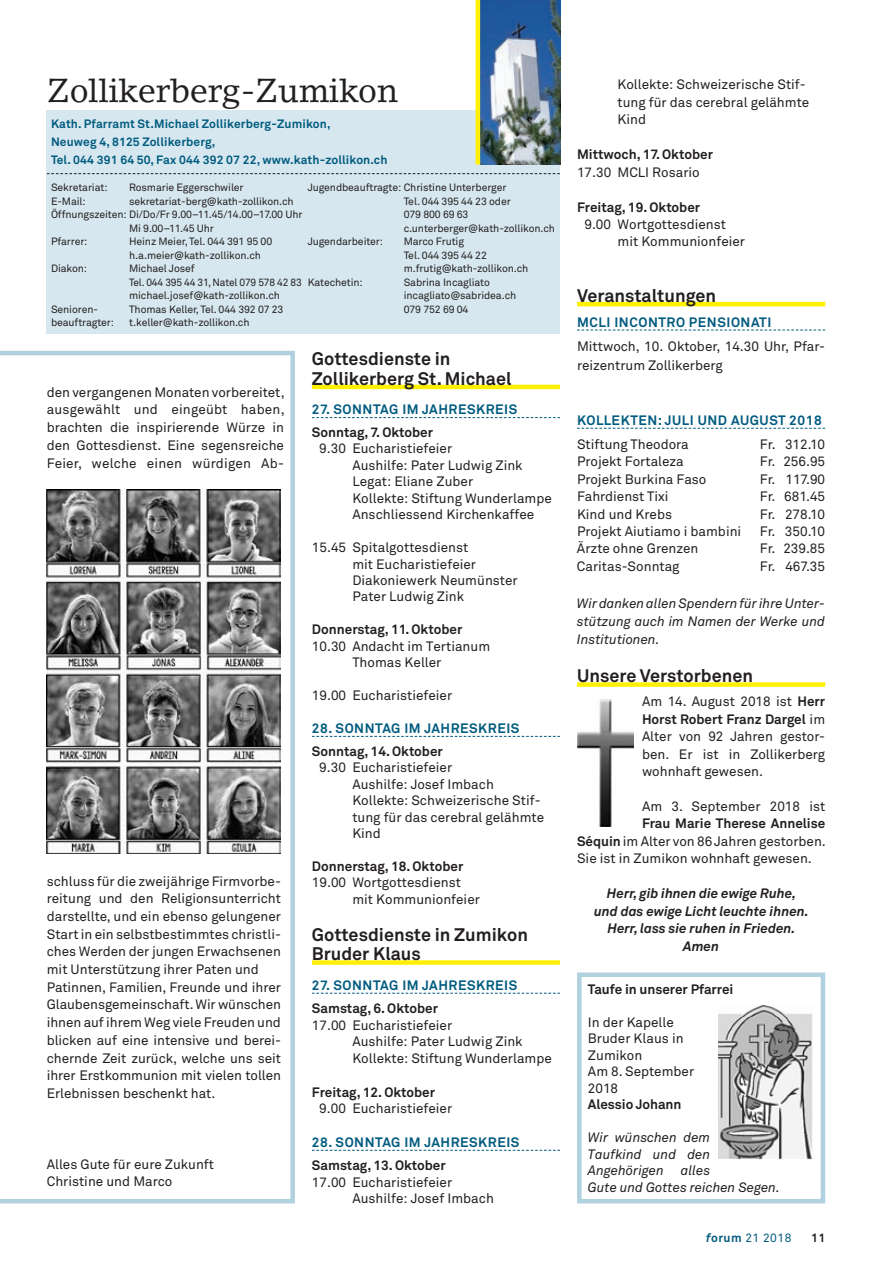
<style>
.page{position:relative;width:872px;height:1263px;background:#fff}
.page>*{position:absolute;margin:0;border:0;box-sizing:border-box;transform-origin:0 0}
.t1{font:33px "Lino Letter";letter-spacing:-.01em;color:#231f20}
.t2{font:700 18px/19.8px "Akkurat Pro";color:#231f20}
.t3{font:13.5px/17.7px "Akkurat Pro";color:#231f20}
.t4{font:700 13.5px "Akkurat Pro";color:#231f20}
.t5{font:italic 13.5px/16.5px "Akkurat Pro";letter-spacing:-.005em;color:#231f20;text-align:justify}
.t6{font:700 13.5px "Akkurat Pro";letter-spacing:.04em;color:#005b7f}
.t7{font:italic 700 13.5px/17.4px "Akkurat Pro";color:#231f20;text-align:center}
.t8{font:700 12px/18px "Akkurat Pro";letter-spacing:.01em;color:#005b7f}
.t9{font:12px "Akkurat Pro";letter-spacing:.04em;color:#005b7f}
.t10{font:700 12px "Akkurat Pro";color:#231f20}
.t11{font:10.5px/13.5px "Akkurat Pro";letter-spacing:-.01em;color:#231f20}
.s1{font-weight:700}
.s2{font-weight:700;font-style:italic}
</style>
<div class="page">
<hr style="left:312px;top:385px;width:248px;height:4px;background:#fff101">
<svg style="left:312px;top:417px;width:248px;height:1px"></svg>
<svg style="left:312px;top:736px;width:248px;height:1px"></svg>
<div style="left:312px;top:960px;width:248px;height:5px;background:#fff101"></div>
<svg style="left:312px;top:993px;width:248px;height:1px"></svg>
<svg style="left:312px;top:1150px;width:248px;height:1px"></svg>
<hr style="left:577px;top:302px;width:248px;height:4px;background:#fff101">
<svg style="left:577px;top:330px;width:248px;height:1px"></svg>
<svg style="left:577px;top:428px;width:248px;height:1px"></svg>
<div style="left:577px;top:682px;width:248px;height:5px;background:#fff101"></div>
<div style="left:47px;top:111px;width:513px;height:223px;background:#d6e7ef"></div>
<img style="left:480px;top:0;width:80px;height:164px">
<div style="left:475px;top:0;width:5px;height:164px;background:#fff101"></div>
<svg style="left:47px;top:173px;width:513px;height:1px"></svg>
<svg style="left:0;top:351px;width:295px;height:852px"></svg>
<img style="left:577px;top:700px;width:56px;height:126px">
<img style="left:719px;top:1005px;width:94px;height:154px">
<img style="left:47px;top:490px;width:234px;height:364px">
<div style="left:577px;top:972px;width:248px;height:231px;border:4px solid #b1d0e0"></div>
<h1 class="t1" style="left:47px;top:70px;width:353px">Zollikerberg-Zumikon</h1>
<p class="t8" style="left:51px;top:115px;width:338px">Kath. Pfarramt St.Michael Zollikerberg-Zumikon,<br>Neuweg 4, 8125 Zollikerberg,<br>Tel. 044 391 64 50, Fax 044 392 07 22, www.kath-zollikon.ch</p>
<p class="t11" style="left:51px;top:181px;width:58px">Sekretariat:</p>
<p class="t11" style="left:129px;top:181px;width:116px">Rosmarie Eggerschwiler</p>
<p class="t11" style="left:51px;top:194px;width:36px">E-Mail:</p>
<p class="t11" style="left:129px;top:194px;width:166px">sekretariat-berg@kath-zollikon.ch</p>
<p class="t11" style="left:51px;top:208px;width:253px">Öffnungszeiten: Di/Do/Fr 9.00–11.45/14.00–17.00 Uhr</p>
<p class="t11" style="left:129px;top:221px;width:86px">Mi 9.00–11.45 Uhr</p>
<p class="t11" style="left:51px;top:235px;width:38px">Pfarrer:</p>
<p class="t11" style="left:129px;top:235px;width:145px">Heinz Meier, Tel. 044 391 95 00 h.a.meier@kath-zollikon.ch</p>
<p class="t11" style="left:51px;top:262px;width:38px">Diakon:</p>
<p class="t11" style="left:129px;top:262px;width:174px">Michael Josef<br>Tel. 044 395 44 31, Natel 079 578 42 83 michael.josef@kath-zollikon.ch</p>
<p class="t11" style="left:51px;top:302px;width:48px">Senioren-</p>
<p class="t11" style="left:129px;top:302px;width:156px">Thomas Keller, Tel. 044 392 07 23</p>
<p class="t11" style="left:51px;top:316px;width:64px">beauftragter:</p>
<p class="t11" style="left:129px;top:316px;width:122px">t.keller@kath-zollikon.ch</p>
<p class="t11" style="left:308px;top:181px;width:200px">Jugendbeauftragte: Christine Unterberger</p>
<p class="t11" style="left:404px;top:194px;width:108px">Tel. 044 395 44 23 oder</p>
<p class="t11" style="left:404px;top:208px;width:66px">079 800 69 63</p>
<p class="t11" style="left:404px;top:221px;width:153px">c.unterberger@kath-zollikon.ch</p>
<p class="t11" style="left:308px;top:235px;width:77px">Jugendarbeiter:</p>
<p class="t11" style="left:404px;top:235px;width:126px">Marco Frutig<br>Tel. 044 395 44 22 m.frutig@kath-zollikon.ch</p>
<p class="t11" style="left:308px;top:275px;width:57px">Katechetin:</p>
<p class="t11" style="left:404px;top:275px;width:114px">Sabrina Incagliato incagliato@sabridea.ch<br>079 752 69 04</p>
<p class="t3" style="left:47px;top:384px;width:239px;text-align:justify">den vergangenen Monaten vorbereitet, ausgewählt und eingeübt haben, brachten die inspirierende Würze in den Gottesdienst. Eine segensreiche Feier, welche einen würdigen Ab-</p>
<p class="t3" style="left:47px;top:872px;width:236px">schluss für die zweijährige Firmvorbe&shy;reitung und den Religionsunterricht darstellte, und ein ebenso gelungener Start in ein selbstbestimmtes christli&shy;ches Werden der jungen Erwachsenen mit Unterstützung ihrer Paten und Patinnen, Familien, Freunde und ihrer Glaubensgemeinschaft. Wir wünschen ihnen auf ihrem Weg viele Freuden und blicken auf eine intensive und berei&shy;chernde Zeit zurück, welche uns seit ihrer Erstkommunion mit vielen tollen Erlebnissen beschenkt hat.</p>
<p class="t3" style="left:47px;top:1155px;width:169px">Alles Gute für eure Zukunft<br>Christine und Marco</p>
<h2 class="t2" style="left:312px;top:349px;width:201px">Gottesdienste in<br>Zollikerberg St. Michael</h2>
<p class="t6" style="left:312px;top:401px;width:207px">27. SONNTAG IM JAHRESKREIS</p>
<p class="t4" style="left:312px;top:424px;width:123px">Sonntag, 7. Oktober</p>
<p class="t3" style="left:352px;top:441px;width:201px;line-height:16.5px;text-indent:-33px">9.30 Eucharistiefeier<br>Aushilfe: Pater Ludwig Zink<br>Legat: Eliane Zuber<br>Kollekte: Stiftung Wunderlampe<br>Anschliessend Kirchenkaffee</p>
<p class="t3" style="left:352px;top:539px;width:167px;line-height:16.5px;text-indent:-40px">15.45 Spitalgottesdienst<br>mit Eucharistiefeier<br>Diakoniewerk Neumünster<br>Pater Ludwig Zink</p>
<p class="t4" style="left:312px;top:621px;width:152px">Donnerstag, 11. Oktober</p>
<p class="t3" style="left:352px;top:638px;width:139px;line-height:16.5px;text-indent:-40px">10.30 Andacht im Tertianum<br>Thomas Keller</p>
<p class="t3" style="left:312px;top:687px;width:142px">19.00 Eucharistiefeier</p>
<p class="t6" style="left:312px;top:720px;width:209px">28. SONNTAG IM JAHRESKREIS</p>
<p class="t4" style="left:312px;top:743px;width:132px">Sonntag, 14. Oktober</p>
<p class="t3" style="left:352px;top:760px;width:193px;line-height:16.5px;text-indent:-33px">9.30 Eucharistiefeier<br>Aushilfe: Josef Imbach<br>Kollekte: Schweizerische Stif&shy;tung für das cerebral gelähmte<br>Kind</p>
<p class="t4" style="left:312px;top:858px;width:153px">Donnerstag, 18. Oktober</p>
<p class="t3" style="left:352px;top:875px;width:129px;line-height:16.8px;text-indent:-40px">19.00 Wortgottesdienst mit Kommunionfeier</p>
<h2 class="t2" style="left:312px;top:924px;width:218px">Gottesdienste in Zumikon<br>Bruder Klaus</h2>
<p class="t6" style="left:312px;top:977px;width:207px">27. SONNTAG IM JAHRESKREIS</p>
<p class="t4" style="left:312px;top:1000px;width:128px">Samstag, 6. Oktober</p>
<p class="t3" style="left:352px;top:1017px;width:201px;line-height:16.8px;text-indent:-40px">17.00 Eucharistiefeier<br>Aushilfe: Pater Ludwig Zink<br>Kollekte: Stiftung Wunderlampe</p>
<p class="t4" style="left:312px;top:1083px;width:125px">Freitag, 12. Oktober</p>
<p class="t3" style="left:319px;top:1100px;width:134px">9.00 Eucharistiefeier</p>
<p class="t6" style="left:312px;top:1134px;width:209px">28. SONNTAG IM JAHRESKREIS</p>
<p class="t4" style="left:312px;top:1157px;width:135px">Samstag, 13. Oktober</p>
<p class="t3" style="left:352px;top:1174px;width:143px;line-height:16.8px;text-indent:-40px">17.00 Eucharistiefeier<br>Aushilfe: Josef Imbach</p>
<p class="t3" style="left:617px;top:76px;width:193px">Kollekte: Schweizerische Stif&shy;tung für das cerebral gelähmte<br>Kind</p>
<p class="t4" style="left:577px;top:146px;width:137px">Mittwoch, 17. Oktober</p>
<p class="t3" style="left:577px;top:163px;width:124px">17.30 MCLI Rosario</p>
<p class="t4" style="left:577px;top:198px;width:125px">Freitag, 19. Oktober</p>
<p class="t3" style="left:617px;top:216px;width:129px;text-indent:-33px">9.00 Wortgottesdienst mit Kommunionfeier</p>
<h2 class="t2" style="left:577px;top:286px;width:140px">Veranstaltungen</h2>
<p class="t6" style="left:577px;top:313px;width:196px">MCLI INCONTRO PENSIONATI</p>
<p class="t3" style="left:577px;top:338px;width:250px;line-height:18.3px">Mittwoch, 10. Oktober, 14.30 Uhr, Pfar&shy;reizentrum Zollikerberg</p>
<p class="t6" style="left:577px;top:412px;width:246px">KOLLEKTEN: JULI UND AUGUST 2018</p>
<p class="t3" style="left:577px;top:435px;width:113px">Stiftung Theodora</p>
<p class="t3" style="left:760px;top:435px;width:67px">Fr. 312.10</p>
<p class="t3" style="left:577px;top:453px;width:108px">Projekt Fortaleza</p>
<p class="t3" style="left:760px;top:453px;width:67px">Fr. 256.95</p>
<p class="t3" style="left:577px;top:470px;width:131px">Projekt Burkina Faso</p>
<p class="t3" style="left:760px;top:470px;width:67px">Fr. 117.90</p>
<p class="t3" style="left:577px;top:488px;width:93px">Fahrdienst Tixi</p>
<p class="t3" style="left:760px;top:488px;width:67px">Fr. 681.45</p>
<p class="t3" style="left:577px;top:505px;width:97px">Kind und Krebs</p>
<p class="t3" style="left:760px;top:505px;width:67px">Fr. 278.10</p>
<p class="t3" style="left:577px;top:523px;width:166px">Projekt Aiutiamo i bambini</p>
<p class="t3" style="left:760px;top:523px;width:67px">Fr. 350.10</p>
<p class="t3" style="left:577px;top:540px;width:123px">Ärzte ohne Grenzen</p>
<p class="t3" style="left:760px;top:540px;width:67px">Fr. 239.85</p>
<p class="t3" style="left:577px;top:558px;width:104px">Caritas-Sonntag</p>
<p class="t3" style="left:760px;top:558px;width:67px">Fr. 467.35</p>
<p class="t5" style="left:577px;top:594px;width:250px;line-height:18.3px">Wir danken allen Spendern für ihre Unter&shy;stützung auch im Namen der Werke und Institutionen.</p>
<h2 class="t2" style="left:577px;top:666px;width:177px">Unsere Verstorbenen</h2>
<p class="t3" style="left:642px;top:693px;width:185px;text-align:justify">Am 14. August 2018 ist <span class="s1">Herr Horst Robert Franz Dargel</span> im Alter von 92 Jahren gestor&shy;ben. Er ist in Zollikerberg wohnhaft gewesen.</p>
<p class="t3" style="left:642px;top:798px;width:185px">Am 3. September 2018 ist</p>
<p class="t3" style="left:577px;top:815px;width:250px;text-align:justify;text-indent:65px"><span class="s1">Frau Marie Therese Annelise Séquin</span> im Alter von 86 Jahren gestorben.<br>Sie ist in Zumikon wohnhaft gewesen.</p>
<p class="t7" style="left:594px;top:885px;width:216px">Herr, gib ihnen die ewige Ruhe, und das ewige Licht leuchte ihnen.<br>Herr, lass sie ruhen in Frieden.<br>Amen</p>
<p class="t4" style="left:588px;top:981px;width:147px">Taufe in unserer Pfarrei</p>
<p class="t3" style="left:588px;top:1014px;width:108px;line-height:16.5px">In der Kapelle<br>Bruder Klaus in<br>Zumikon<br>Am 8. September<br>2018</p>
<p class="t4" style="left:588px;top:1096px;width:95px">Alessio Johann</p>
<p class="t5" style="left:588px;top:1130px;width:124px">Wir wünschen dem Taufkind und den Angehörigen</p>
<p class="t5" style="left:588px;top:1163px;width:193px;text-indent:93px">alles<br>Gute und Gottes reichen Segen.</p>
<p class="t9" style="left:706px;top:1231px;width:87px"><span class="s2">f</span><span class="s1">orum</span> 21 2018</p>
<p class="t10" style="left:811px;top:1231px;width:16px">11</p>
</div>
